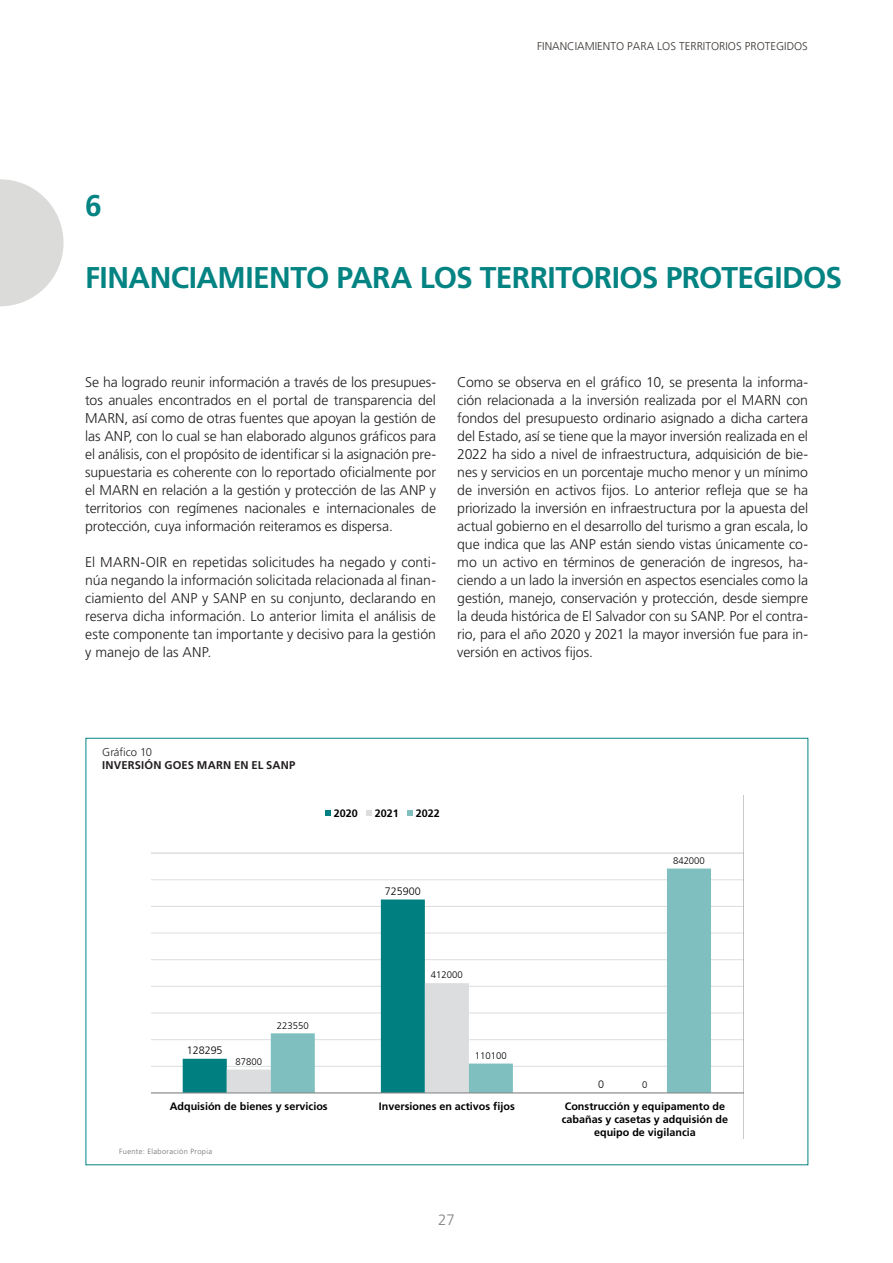
<style>
.page{position:relative;width:893px;height:1263px;background:#fff}
.page>*{position:absolute;margin:0;border:0;box-sizing:border-box;transform-origin:0 0}
.Capítulo_H4__20__-_color_Pantone__65_neg{font:700 30px "Frutiger LT Pro";letter-spacing:-.02em;color:#048383}
.t1{font:300 15px "Frutiger LT";color:#808285}
.Texto_general_justificado{font:300 14.1px/18px "Frutiger LT Pro";letter-spacing:-.005em;color:#231f20;text-align:justify}
.t2{font:300 11.25px "Frutiger LT";color:#3b3532}
.Nota_pie_de_página___Texto_Justificado__{font:700 11.25px "Frutiger LT Pro";letter-spacing:.01em;color:#231f20}
.Nota_pie_de_página___Texto_Justificado__-2{font:300 11.25px "Frutiger LT Pro";letter-spacing:-.01em;color:#231f20}
.t3{font:700 10.8px/13px "Frutiger LT Pro";color:#000;text-align:center}
.t4{font:300 10.8px "Frutiger CE";letter-spacing:-.005em;color:#000}
.t5{font:300 9.6px "Frutiger CE";color:#000}
.Fuentes_de_información{font:300 7.5px "Frutiger LT Pro";letter-spacing:.045em;color:#6c6d70}
</style>
<div class="page">
<svg style="left:151px;top:810px;width:592px;height:284px"></svg>
<svg style="left:0;top:179px;width:64px;height:127px"></svg>
<p class="Capítulo_H4__20__-_color_Pantone__65_neg" style="left:85px;top:188px;width:18px">6</p>
<p class="t2" style="left:537px;top:39px;width:272px">FINANCIAMIENTO PARA LOS TERRITORIOS PROTEGIDOS</p>
<p class="Capítulo_H4__20__-_color_Pantone__65_neg" style="left:85px;top:260px;width:758px">FINANCIAMIENTO PARA LOS TERRITORIOS PROTEGIDOS</p>
<p class="Texto_general_justificado" style="left:85px;top:373px;width:352px">Se ha logrado reunir información a través de los presupues&shy;tos anuales encontrados en el portal de transparencia del MARN, así como de otras fuentes que apoyan la gestión de las ANP, con lo cual se han elaborado algunos gráficos para el análisis, con el propósito de identificar si la asignación pre&shy;supuestaria es coherente con lo reportado oficialmente por el MARN en relación a la gestión y protección de las ANP y territorios con regímenes nacionales e internacionales de protección, cuya información reiteramos es dispersa.</p>
<p class="Texto_general_justificado" style="left:85px;top:553px;width:352px">El MARN-OIR en repetidas solicitudes ha negado y conti&shy;núa negando la información solicitada relacionada al finan&shy;ciamiento del ANP y SANP en su conjunto, declarando en reserva dicha información. Lo anterior limita el análisis de este componente tan importante y decisivo para la gestión y manejo de las ANP.</p>
<p class="Texto_general_justificado" style="left:457px;top:373px;width:352px">Como se observa en el gráfico 10, se presenta la informa&shy;ción relacionada a la inversión realizada por el MARN con fondos del presupuesto ordinario asignado a dicha cartera del Estado, así se tiene que la mayor inversión realizada en el 2022 ha sido a nivel de infraestructura, adquisición de bie&shy;nes y servicios en un porcentaje mucho menor y un mínimo de inversión en activos fijos. Lo anterior refleja que se ha priorizado la inversión en infraestructura por la apuesta del actual gobierno en el desarrollo del turismo a gran escala, lo que indica que las ANP están siendo vistas únicamente co&shy;mo un activo en términos de generación de ingresos, ha&shy;ciendo a un lado la inversión en aspectos esenciales como la gestión, manejo, conservación y protección, desde siempre la deuda histórica de El Salvador con su SANP. Por el contra&shy;rio, para el año 2020 y 2021 la mayor inversión fue para in&shy;versión en activos fijos.</p>
<p class="Nota_pie_de_página___Texto_Justificado__-2" style="left:102px;top:745px;width:51px">Gráfico 10</p>
<p class="Nota_pie_de_página___Texto_Justificado__" style="left:102px;top:758px;width:195px">INVERSIÓN GOES MARN EN EL SANP</p>
<p class="t3" style="left:334px;top:806px;width:25px">2020</p>
<p class="t3" style="left:375px;top:806px;width:25px">2021</p>
<p class="t3" style="left:416px;top:806px;width:25px">2022</p>
<p class="t4" style="left:385px;top:884px;width:37px">725900</p>
<p class="t5" style="left:673px;top:855px;width:33px">842000</p>
<p class="t4" style="left:187px;top:1044px;width:37px">128295</p>
<p class="t5" style="left:235px;top:1056px;width:28px">87800</p>
<p class="t5" style="left:277px;top:1020px;width:33px">223550</p>
<p class="t5" style="left:431px;top:969px;width:33px">412000</p>
<p class="t5" style="left:475px;top:1050px;width:33px">110100</p>
<p class="t4" style="left:598px;top:1078px;width:7px">0</p>
<p class="t5" style="left:642px;top:1079px;width:7px">0</p>
<p class="t3" style="left:170px;top:1100px;width:159px">Adquisión de bienes y servicios</p>
<p class="t3" style="left:379px;top:1100px;width:137px">Inversiones en activos fijos</p>
<p class="t3" style="left:562px;top:1100px;width:168px">Construcción y equipamento de cabañas y casetas y adquisión de equipo de vigilancia</p>
<p class="Fuentes_de_información" style="left:119px;top:1147px;width:94px">Fuente: Elaboración Propia</p>
<p class="t1" style="left:438px;top:1211px;width:18px">27</p>
</div>
